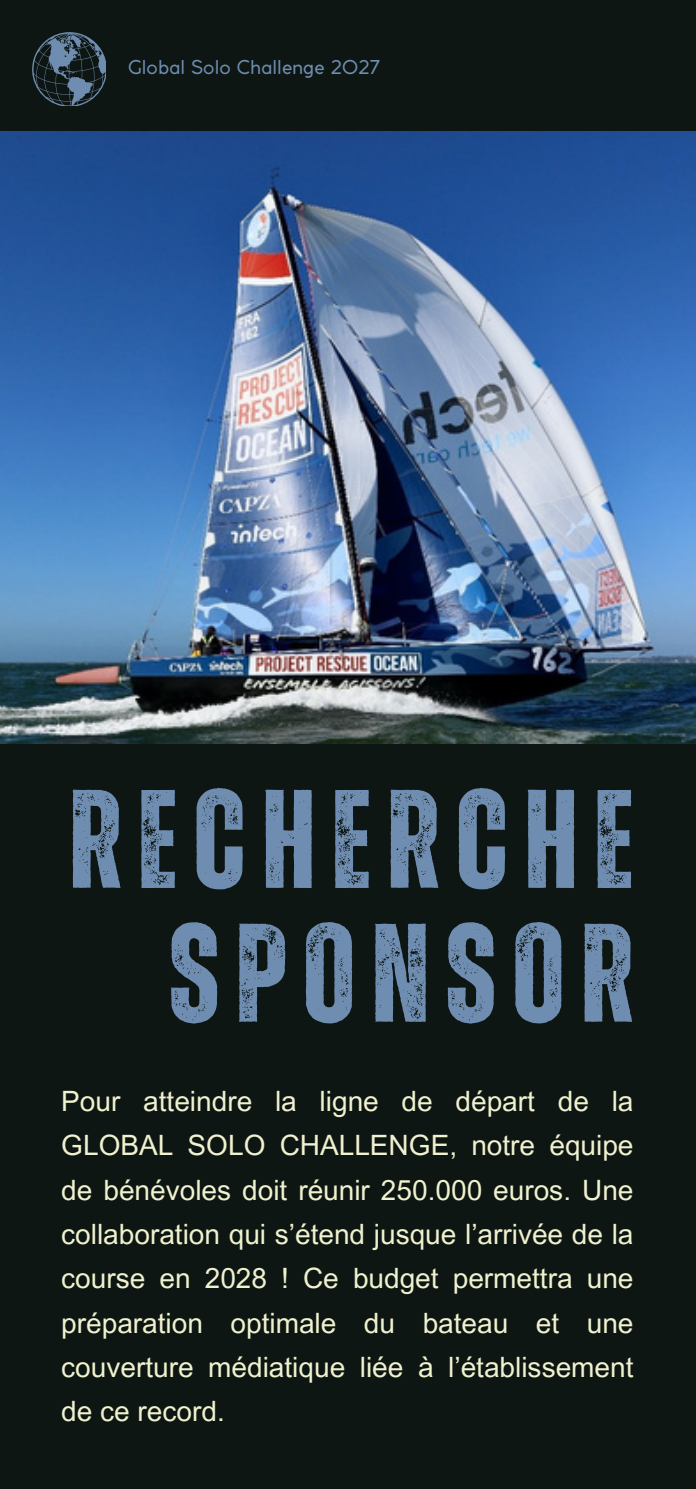
<style>
.page{position:relative;width:696px;height:1489px;background:#fff}
.page>*{position:absolute;margin:0;border:0;box-sizing:border-box;transform-origin:0 0}
.t1{font:700 140px/133.7px "Zuume Rough";letter-spacing:.11em;color:#6f8db0;text-align:right}
.t2{font:28px/44.4px "Arial MT Pro";color:#f0f1cf;text-align:justify}
.t3{font:18.9px "Coco Gothic";color:#6f8db0}
</style>
<div class="page">
<div style="left:0;top:0;width:696px;height:1488px;background:#0d1612"></div>
<img style="left:0;top:132px;width:696px;height:611px">
<svg style="left:32px;top:32px;width:74px;height:74px"></svg>
<h1 class="t3" style="left:128px;top:60px;width:254px">Global Solo Challenge 2027</h1>
<p class="t1" style="left:69px;top:779px;width:566px">RECHERCHE<br>SPONSOR</p>
<p class="t2" style="left:61px;top:1082px;width:573px">Pour atteindre la ligne de départ de la GLOBAL SOLO CHALLENGE, notre équipe de bénévoles doit réunir 250.000 euros. Une collaboration qui s’étend jusque l’arrivée de la course en 2028 ! Ce budget permettra une préparation optimale du bateau et une couverture médiatique liée à l’établissement de ce record.</p>
</div>
